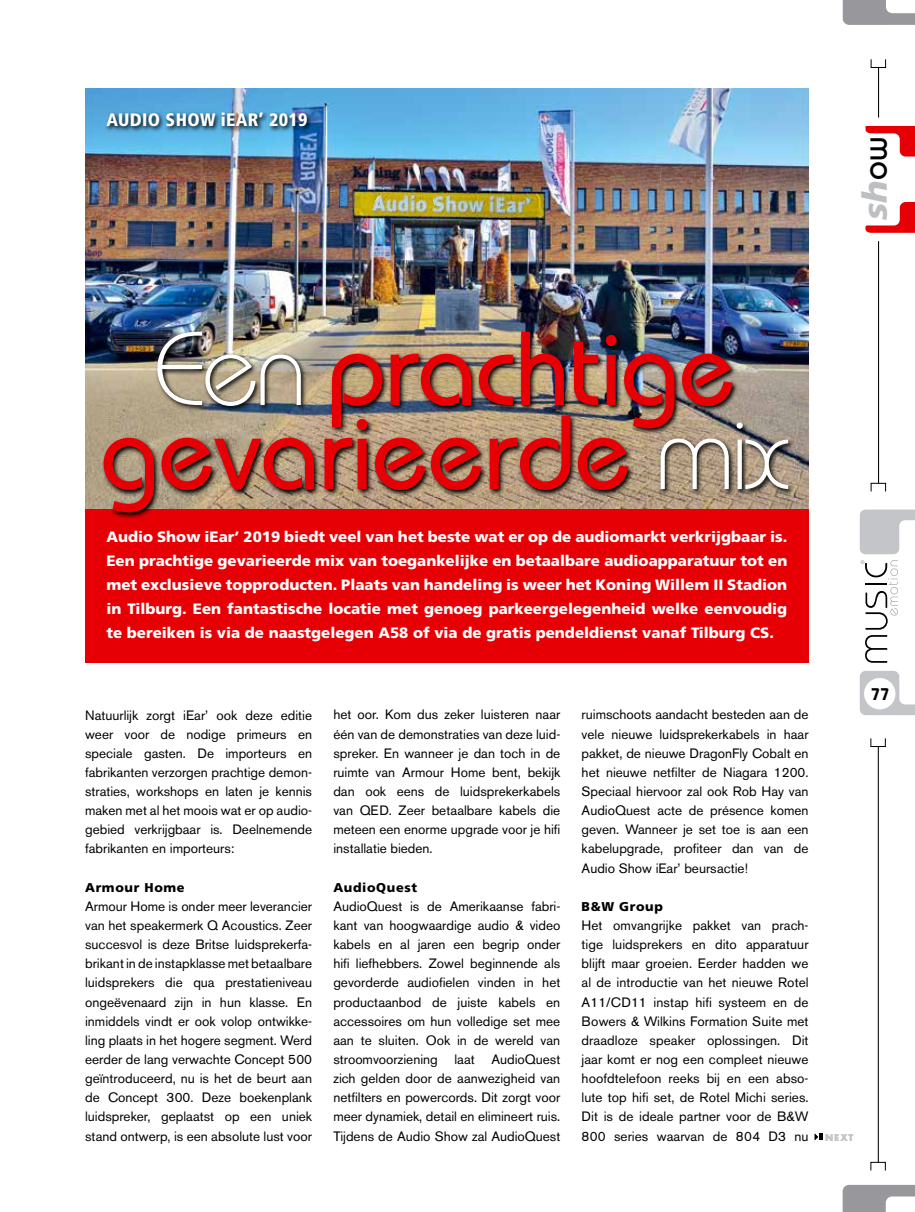
<style>
.page{position:relative;width:915px;height:1212px;background:#fff}
.page>*{position:absolute;margin:0;border:0;box-sizing:border-box;transform-origin:0 0}
.t1{font:500 105px/84px "Bauhaus IT Cby BT";letter-spacing:-.01em;color:#e60005;text-align:center}
.t2{font:italic 900 33.9px "Frutiger";color:#bdbfc2}
.t3{font:900 condensed 18px "Frutiger";letter-spacing:.02em;color:#fff}
.t4{font:600 16.95px "Bauhaus";color:#000}
.t5{font:900 15px/24px "Frutiger";color:#fff;text-align:justify}
.t6{font:13.5px/19.2px "Akzidenz Grotesk BE";color:#000;text-align:justify}
.t7{font:900 12.75px "Frutiger";letter-spacing:.05em;color:#000}
.t8{font:700 9px "Futura";color:#c3c5c8}
.s1{font-family:"Bauhaus";font-weight:500;font-style:normal;color:#000}
.s2{font-weight:300;color:#fff}
</style>
<div class="page">
<svg style="left:814px;top:1133px;width:9px;height:7px"></svg>
<img style="left:85px;top:88px;width:723px;height:421px">
<div style="left:85px;top:509px;width:723px;height:153px;background:#e60005"></div>
<img style="left:104px;top:110px;width:210px;height:23px">
<img style="left:101px;top:329px;width:693px;height:190px">
<svg style="left:859px;top:510px;width:55px;height:44px"></svg>
<svg style="left:859px;top:671px;width:55px;height:44px"></svg>
<svg style="left:842px;top:0;width:72px;height:25px"></svg>
<svg style="left:842px;top:1185px;width:72px;height:27px"></svg>
<div style="left:870px;top:59px;width:15px;height:9px;border:1px solid #000"></div>
<div style="left:870px;top:483px;width:15px;height:9px;border:1px solid #000"></div>
<div style="left:863px;top:678px;width:32px;height:31px;background:#fff;border-radius:50%"></div>
<hr style="left:877px;top:241px;width:1px;height:242px;background:#000">
<svg style="left:865px;top:202px;width:49px;height:31px"></svg>
<svg style="left:865px;top:126px;width:49px;height:31px"></svg>
<hr style="left:877px;top:67px;width:1px;height:51px;background:#000">
<hr style="left:877px;top:746px;width:1px;height:416px;background:#000">
<div style="left:870px;top:738px;width:15px;height:9px;border:1px solid #000"></div>
<div style="left:870px;top:1162px;width:15px;height:9px;border:1px solid #000"></div>
<svg style="left:860px;top:560px;width:37px;height:103px"></svg>
<h3 class="t3" style="left:106px;top:109px;width:203px">AUDIO SHOW iEAR’ 2019</h3>
<h2 class="t2" style="left:854px;top:220px;width:85px;rotate:-90deg">sh<span class="s1">ow</span></h2>
<h1 class="t1" style="left:100px;top:325px;width:690px"><span class="s2">Een</span> prachtige gevarieerde <span class="s2">mix</span></h1>
<p class="t5" style="left:106px;top:525px;width:682px">Audio Show iEar’ 2019 biedt veel van het beste wat er op de audiomarkt verkrijgbaar is.<br>Een prachtige gevarieerde mix van toegankelijke en betaalbare audioapparatuur tot en met exclusieve topproducten. Plaats van handeling is weer het Koning Willem II Stadion in Tilburg. Een fantastische locatie met genoeg parkeergelegenheid welke eenvoudig te bereiken is via de naastgelegen A58 of via de gratis pendeldienst vanaf Tilburg CS.</p>
<p class="t6" style="left:85px;top:705px;width:228px">Natuurlijk zorgt iEar’ ook deze editie weer voor de nodige primeurs en speciale gasten. De importeurs en fabrikanten verzorgen prachtige demon&shy;straties, workshops en laten je kennis maken met al het moois wat er op audio&shy;gebied verkrijgbaar is. Deelnemende fabrikanten en importeurs:</p>
<p class="t7" style="left:85px;top:879px;width:101px">Armour Home</p>
<p class="t6" style="left:85px;top:896px;width:228px">Armour Home is onder meer leverancier van het speakermerk Q Acoustics. Zeer succesvol is deze Britse luidsprekerfa&shy;brikant in de instapklasse met betaalbare luidsprekers die qua prestatieniveau ongeëvenaard zijn in hun klasse. En inmiddels vindt er ook volop ontwikke&shy;ling plaats in het hogere segment. Werd eerder de lang verwachte Concept 500 geïntroduceerd, nu is het de beurt aan de Concept 300. Deze boekenplank luidspreker, geplaatst op een uniek stand ontwerp, is een absolute lust voor</p>
<p class="t6" style="left:333px;top:705px;width:228px">het oor. Kom dus zeker luisteren naar één van de demonstraties van deze luid&shy;spreker. En wanneer je dan toch in de ruimte van Armour Home bent, bekijk dan ook eens de luidsprekerkabels van QED. Zeer betaalbare kabels die meteen een enorme upgrade voor je hifi installatie bieden.</p>
<p class="t7" style="left:333px;top:879px;width:85px">AudioQuest</p>
<p class="t6" style="left:333px;top:896px;width:228px">AudioQuest is de Amerikaanse fabri&shy;kant van hoogwaardige audio &amp; video kabels en al jaren een begrip onder hifi liefhebbers. Zowel beginnende als gevorderde audiofielen vinden in het productaanbod de juiste kabels en accessoires om hun volledige set mee aan te sluiten. Ook in de wereld van stroomvoorziening laat AudioQuest zich gelden door de aanwezigheid van netfilters en powercords. Dit zorgt voor meer dynamiek, detail en elimineert ruis.<br>Tijdens de Audio Show zal AudioQuest</p>
<p class="t6" style="left:581px;top:705px;width:228px">ruimschoots aandacht besteden aan de vele nieuwe luidsprekerkabels in haar pakket, de nieuwe DragonFly Cobalt en het nieuwe netfilter de Niagara 1200.<br>Speciaal hiervoor zal ook Rob Hay van AudioQuest acte de présence komen geven. Wanneer je set toe is aan een kabelupgrade, profiteer dan van de Audio Show iEar’ beursactie!</p>
<p class="t7" style="left:581px;top:899px;width:83px">B&amp;W Group</p>
<p class="t6" style="left:581px;top:916px;width:228px">Het omvangrijke pakket van prach&shy;tige luidsprekers en dito apparatuur blijft maar groeien. Eerder hadden we al de introductie van het nieuwe Rotel A11/CD11 instap hifi systeem en de Bowers &amp; Wilkins Formation Suite met draadloze speaker oplossingen. Dit jaar komt er nog een compleet nieuwe hoofdtelefoon reeks bij en een abso&shy;lute top hifi set, de Rotel Michi series.<br>Dit is de ideale partner voor de B&amp;W 800 series waarvan de 804 D3 nu</p>
<p class="t8" style="left:824px;top:1130px;width:30px">NEXT</p>
<p class="t4" style="left:870px;top:684px;width:20px">77</p>
</div>
